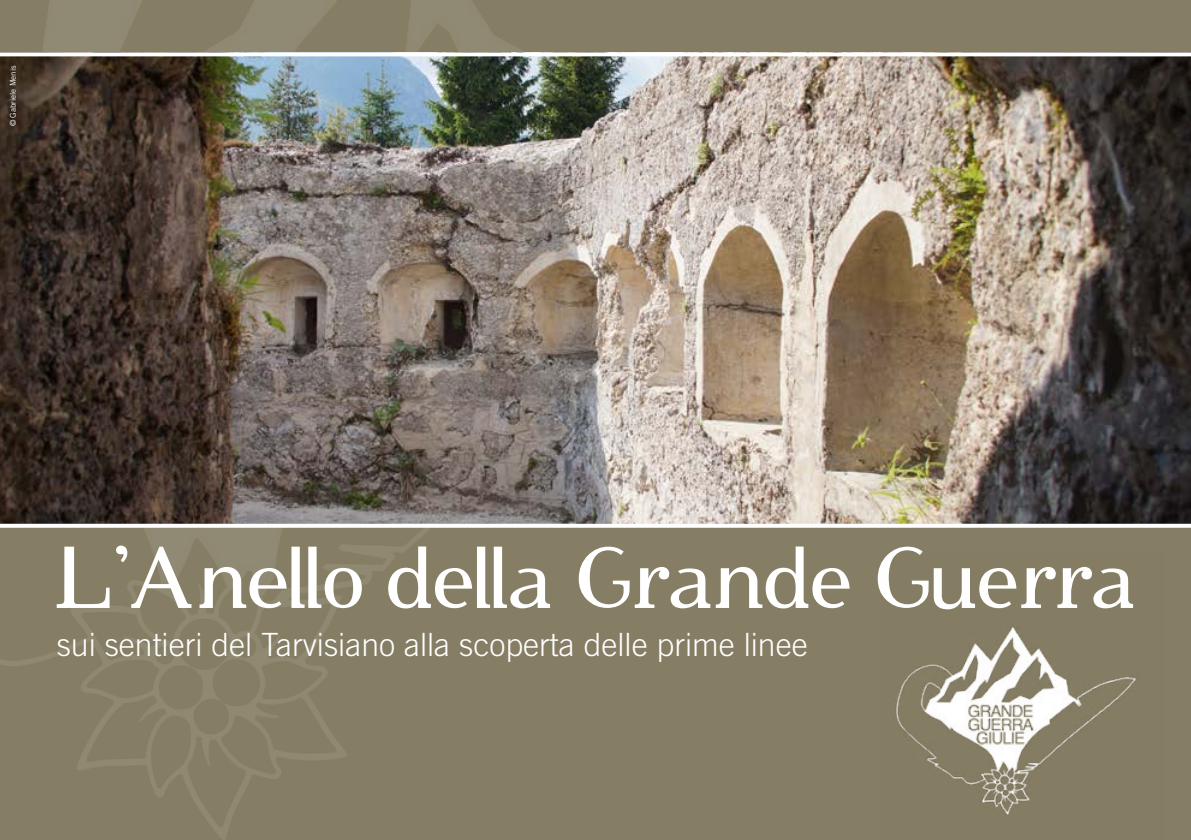
<style>
.page{position:relative;width:1191px;height:840px;background:#fff}
.page>*{position:absolute;margin:0;border:0;box-sizing:border-box;transform-origin:0 0}
.t1{font:80px "Cipher";color:#fff}
.t2{font:300 32px "Trade Gothic LT Std";color:#fff}
.t3{font:8px "Trade Gothic LT Std";color:#fff}
</style>
<div class="page">
<div style="left:0;top:0;width:1191px;height:54px;background:#857d64"></div>
<div style="left:0;top:525px;width:1191px;height:314px;background:#857d64"></div>
<img style="left:0;top:0;width:656px;height:839px">
<img style="left:0;top:56px;width:1191px;height:467px">
<svg style="left:0;top:523px;width:1191px;height:4px"></svg>
<svg style="left:0;top:52px;width:1191px;height:4px"></svg>
<img style="left:896px;top:627px;width:240px;height:188px">
<p class="t3" style="left:8px;top:126px;width:63px;rotate:-90deg">© Gabriele Menis</p>
<h1 class="t1" style="left:57px;top:529px;width:1083px">L’Anello della Grande Guerra</h1>
<p class="t2" style="left:57px;top:625px;width:752px">sui sentieri del Tarvisiano alla scoperta delle prime linee</p>
</div>
